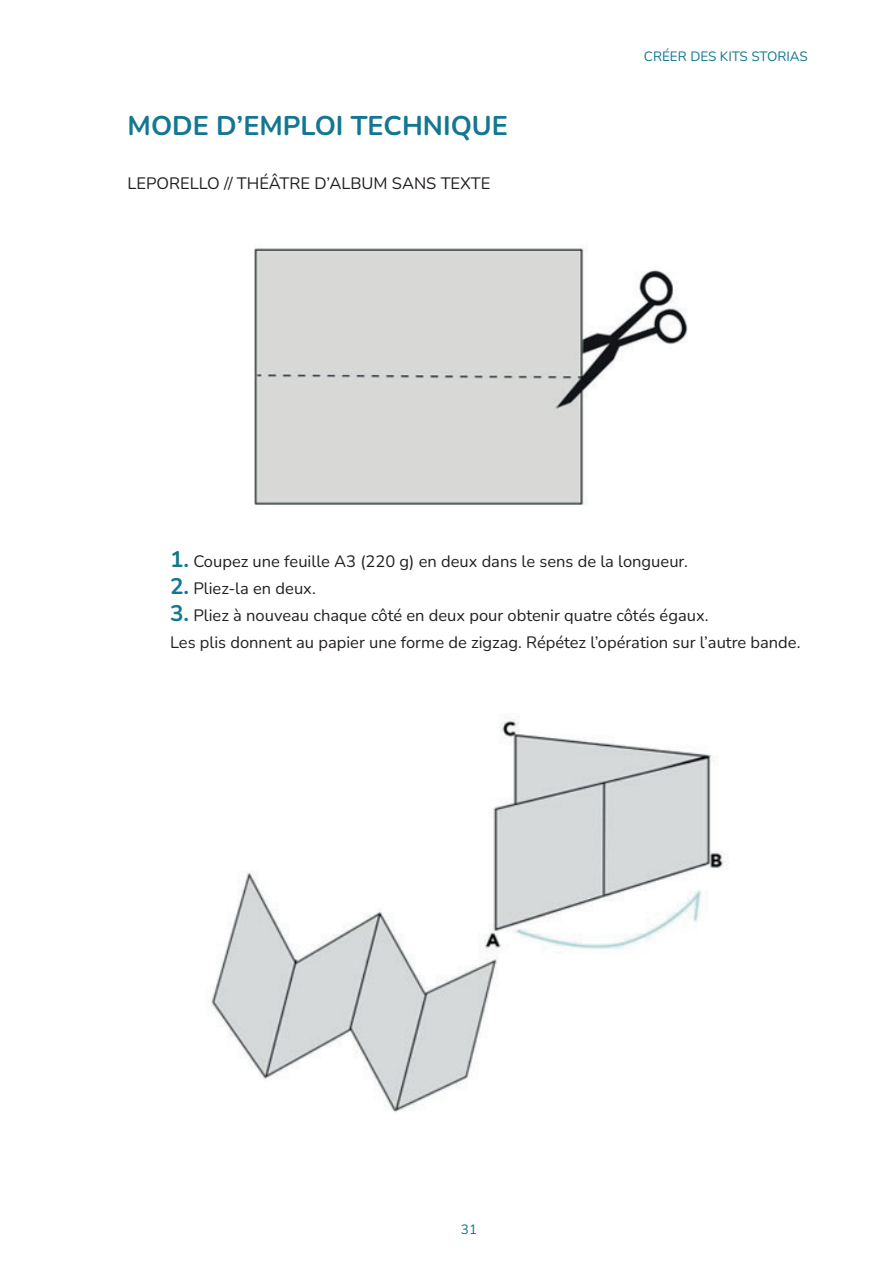
<style>
.page{position:relative;width:893px;height:1263px;background:#fff}
.page>*{position:absolute;margin:0;border:0;box-sizing:border-box;transform-origin:0 0}
.t1{font:700 27px "Nunito";color:#137791}
.t2{font:16.5px/27px "Nunito";color:#231f20}
.t3{font:13.5px "Nunito";color:#137791}
.s1{font-weight:700;font-size:22.5px;color:#137791}
</style>
<div class="page">
<img style="left:254px;top:248px;width:434px;height:257px">
<img style="left:210px;top:716px;width:516px;height:396px">
<h1 class="t1" style="left:128px;top:107px;width:382px">MODE D’EMPLOI TECHNIQUE</h1>
<p class="t2" style="left:128px;top:169px;width:364px">LEPORELLO // THÉÂTRE D’ALBUM SANS TEXTE</p>
<p class="t3" style="left:644px;top:47px;width:165px">CRÉER DES KITS STORIAS</p>
<p class="t2" style="left:170px;top:547px;width:519px"><span class="s1">1.</span> Coupez une feuille A3 (220 g) en deux dans le sens de la longueur.</p>
<p class="t2" style="left:170px;top:574px;width:147px"><span class="s1">2.</span> Pliez-la en deux.</p>
<p class="t2" style="left:170px;top:601px;width:632px"><span class="s1">3.</span> Pliez à nouveau chaque côté en deux pour obtenir quatre côtés égaux.<br>Les plis donnent au papier une forme de zigzag. Répétez l’opération sur l’autre bande.</p>
<p class="t3" style="left:461px;top:1220px;width:18px">31</p>
</div>
